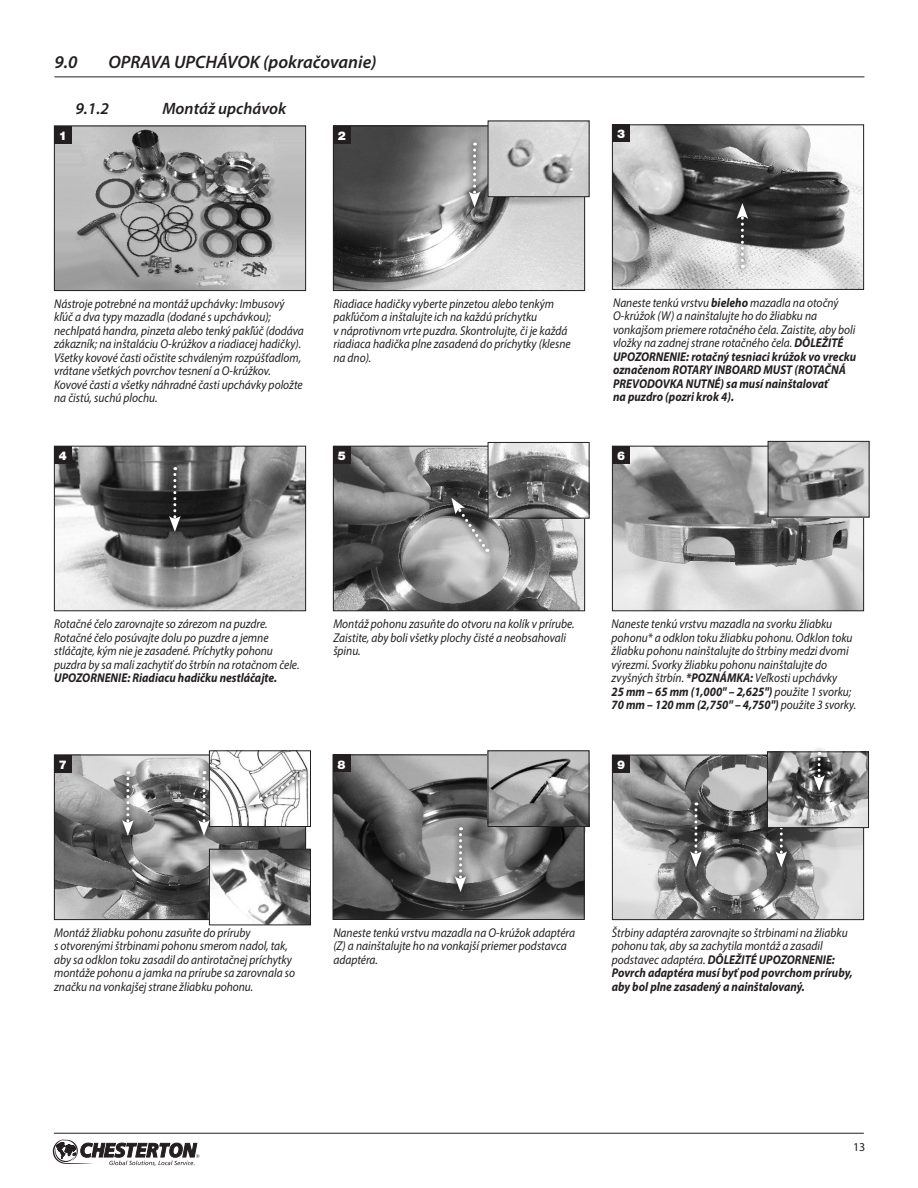
<style>
.page{position:relative;width:918px;height:1188px;background:#fff}
.page>*{position:absolute;margin:0;border:0;box-sizing:border-box;transform-origin:0 0}
.section_head{font:italic 600 18px "Myriad Pro";color:#231f20}
.Subhead{font:italic 600 16.5px "Myriad Pro";color:#231f20}
.ImageCations{font:italic 12.75px/13.5px "Myriad Pro";color:#231f20;scale:.9 1}
.t1{font:900 12px "Helvetica Neue LT Std";color:#fff}
.t2{font:12px "Myriad Pro";color:#231f20}
.s1{font-weight:700}
</style>
<div class="page">
<svg style="left:53px;top:1139px;width:146px;height:27px"></svg>
<hr style="left:54px;top:1133px;width:810px;height:1px;background:#231f20">
<img style="left:56px;top:757px;width:248px;height:161px">
<div style="left:54px;top:755px;width:252px;height:165px;border:1px solid #231f20"></div>
<div style="left:54px;top:755px;width:18px;height:18px;background:#231f20"></div>
<img style="left:614px;top:448px;width:248px;height:161px">
<div style="left:612px;top:446px;width:252px;height:165px;border:1px solid #231f20"></div>
<div style="left:612px;top:446px;width:18px;height:18px;background:#231f20"></div>
<img style="left:335px;top:128px;width:248px;height:161px">
<div style="left:333px;top:126px;width:252px;height:165px;border:1px solid #231f20"></div>
<div style="left:333px;top:126px;width:18px;height:18px;background:#231f20"></div>
<img style="left:614px;top:757px;width:248px;height:161px">
<div style="left:612px;top:755px;width:252px;height:165px;border:1px solid #231f20"></div>
<div style="left:612px;top:755px;width:18px;height:18px;background:#231f20"></div>
<img style="left:614px;top:126px;width:248px;height:162px">
<div style="left:612px;top:124px;width:252px;height:166px;border:1px solid #231f20"></div>
<div style="left:612px;top:124px;width:18px;height:18px;background:#231f20"></div>
<img style="left:56px;top:448px;width:248px;height:161px">
<div style="left:54px;top:446px;width:252px;height:165px;border:1px solid #231f20"></div>
<div style="left:54px;top:446px;width:18px;height:18px;background:#231f20"></div>
<img style="left:335px;top:448px;width:248px;height:161px">
<div style="left:333px;top:446px;width:252px;height:165px;border:1px solid #231f20"></div>
<div style="left:333px;top:446px;width:18px;height:18px;background:#231f20"></div>
<img style="left:56px;top:128px;width:248px;height:161px">
<div style="left:54px;top:126px;width:252px;height:165px;border:1px solid #231f20"></div>
<div style="left:54px;top:126px;width:18px;height:18px;background:#231f20"></div>
<img style="left:490px;top:123px;width:98px;height:72px">
<div style="left:488px;top:121px;width:102px;height:76px;border:1px solid #231f20"></div>
<img style="left:490px;top:444px;width:98px;height:73px">
<div style="left:488px;top:442px;width:102px;height:77px;border:1px solid #231f20"></div>
<img style="left:770px;top:443px;width:98px;height:72px">
<div style="left:768px;top:441px;width:102px;height:76px;border:1px solid #231f20"></div>
<img style="left:211px;top:752px;width:98px;height:73px">
<div style="left:209px;top:750px;width:102px;height:77px;border:1px solid #231f20"></div>
<img style="left:211px;top:851px;width:98px;height:72px">
<div style="left:209px;top:849px;width:102px;height:76px;border:1px solid #231f20"></div>
<img style="left:335px;top:756px;width:248px;height:162px">
<div style="left:333px;top:754px;width:252px;height:166px;border:1px solid #231f20"></div>
<div style="left:333px;top:754px;width:18px;height:18px;background:#231f20"></div>
<hr style="left:54px;top:76px;width:810px;height:1px;background:#231f20">
<img style="left:489px;top:752px;width:98px;height:73px">
<div style="left:487px;top:750px;width:102px;height:77px;border:1px solid #231f20"></div>
<svg style="left:730px;top:197px;width:25px;height:77px"></svg>
<svg style="left:737px;top:203px;width:11px;height:65px"></svg>
<svg style="left:462px;top:136px;width:25px;height:78px"></svg>
<svg style="left:469px;top:143px;width:11px;height:64px"></svg>
<svg style="left:162px;top:460px;width:25px;height:78px"></svg>
<svg style="left:169px;top:467px;width:12px;height:65px"></svg>
<svg style="left:115px;top:764px;width:25px;height:78px"></svg>
<svg style="left:122px;top:771px;width:12px;height:65px"></svg>
<svg style="left:448px;top:821px;width:25px;height:77px"></svg>
<svg style="left:455px;top:827px;width:11px;height:65px"></svg>
<svg style="left:683px;top:796px;width:25px;height:78px"></svg>
<svg style="left:690px;top:802px;width:12px;height:65px"></svg>
<svg style="left:769px;top:828px;width:25px;height:46px"></svg>
<svg style="left:775px;top:828px;width:12px;height:39px"></svg>
<svg style="left:192px;top:764px;width:24px;height:78px"></svg>
<svg style="left:198px;top:771px;width:12px;height:65px"></svg>
<svg style="left:242px;top:768px;width:69px;height:45px"></svg>
<svg style="left:248px;top:774px;width:57px;height:32px"></svg>
<svg style="left:445px;top:492px;width:50px;height:66px"></svg>
<svg style="left:451px;top:498px;width:37px;height:54px;background:#8c8b8b"></svg>
<img style="left:769px;top:753px;width:98px;height:73px">
<div style="left:767px;top:751px;width:102px;height:77px;border:1px solid #231f20"></div>
<svg style="left:807px;top:748px;width:24px;height:49px"></svg>
<svg style="left:813px;top:752px;width:12px;height:39px"></svg>
<p class="section_head" style="left:54px;top:50px;width:24px">9.0</p>
<p class="section_head" style="left:108px;top:50px;width:270px">OPRAVA UPCHÁVOK (pokračovanie)</p>
<p class="Subhead" style="left:75px;top:98px;width:35px">9.1.2</p>
<p class="Subhead" style="left:162px;top:98px;width:125px">Montáž upchávok</p>
<p class="t1" style="left:59px;top:128px;width:10px">1</p>
<p class="t1" style="left:338px;top:128px;width:10px">2</p>
<p class="t1" style="left:617px;top:127px;width:10px">3</p>
<p class="ImageCations" style="left:54px;top:297px;width:279px">Nástroje potrebné na montáž upchávky: Imbusový kľúč a dva typy mazadla (dodané s upchávkou); nechlpatá handra, pinzeta alebo tenký pakľúč (dodáva zákazník; na inštaláciu O-krúžkov a riadiacej hadičky).<br>Všetky kovové časti očistite schváleným rozpúšťadlom, vrátane všetkých povrchov tesnení a O-krúžkov.<br>Kovové časti a všetky náhradné časti upchávky položte na čistú, suchú plochu.</p>
<p class="t1" style="left:59px;top:448px;width:10px">4</p>
<p class="ImageCations" style="left:333px;top:297px;width:265px">Riadiace hadičky vyberte pinzetou alebo tenkým pakľúčom a inštalujte ich na každú príchytku<br>v náprotivnom vrte puzdra. Skontrolujte, či je každá riadiaca hadička plne zasadená do príchytky (klesne na dno).</p>
<p class="t1" style="left:338px;top:448px;width:10px">5</p>
<p class="ImageCations" style="left:613px;top:296px;width:272px">Naneste tenkú vrstvu <span class="s1">bieleho</span> mazadla na otočný O-krúžok (W) a nainštalujte ho do žliabku na vonkajšom priemere rotačného čela. Zaistite, aby boli vložky na zadnej strane rotačného čela. <span class="s1">DÔLEŽITÉ UPOZORNENIE: rotačný tesniaci krúžok vo vrecku označenom ROTARY INBOARD MUST (ROTAČNÁ PREVODOVKA NUTNÉ) sa musí nainštalovať<br>na puzdro (pozri krok 4).</span></p>
<p class="t1" style="left:617px;top:448px;width:10px">6</p>
<p class="ImageCations" style="left:54px;top:617px;width:274px">Rotačné čelo zarovnajte so zárezom na puzdre.<br>Rotačné čelo posúvajte dolu po puzdre a jemne stláčajte, kým nie je zasadené. Príchytky pohonu puzdra by sa mali zachytiť do štrbín na rotačnom čele.<br><span class="s1">UPOZORNENIE: Riadiacu hadičku nestláčajte.</span></p>
<p class="ImageCations" style="left:333px;top:617px;width:270px">Montáž pohonu zasuňte do otvoru na kolík v prírube.<br>Zaistite, aby boli všetky plochy čisté a neobsahovali špinu.</p>
<p class="ImageCations" style="left:612px;top:617px;width:273px">Naneste tenkú vrstvu mazadla na svorku žliabku pohonu* a odklon toku žliabku pohonu. Odklon toku žliabku pohonu nainštalujte do štrbiny medzi dvomi výrezmi. Svorky žliabku pohonu nainštalujte do zvyšných štrbín. <span class="s1">*POZNÁMKA:</span> Veľkosti upchávky<br><span class="s1">25 mm – 65 mm (1,000" – 2,625")</span> použite 1 svorku; <span class="s1">70 mm – 120 mm (2,750" – 4,750")</span> použite 3 svorky.</p>
<p class="t1" style="left:59px;top:757px;width:10px">7</p>
<p class="t1" style="left:338px;top:757px;width:10px">8</p>
<p class="t1" style="left:334px;top:757px;width:18px">17</p>
<p class="t1" style="left:617px;top:757px;width:10px">9</p>
<p class="ImageCations" style="left:54px;top:926px;width:269px">Montáž žliabku pohonu zasuňte do príruby<br>s otvorenými štrbinami pohonu smerom nadol, tak, aby sa odklon toku zasadil do antirotačnej príchytky montáže pohonu a jamka na prírube sa zarovnala so značku na vonkajšej strane žliabku pohonu.</p>
<p class="ImageCations" style="left:333px;top:926px;width:270px">Naneste tenkú vrstvu mazadla na O-krúžok adaptéra (Z) a nainštalujte ho na vonkajší priemer podstavca adaptéra.</p>
<p class="ImageCations" style="left:612px;top:926px;width:269px">Štrbiny adaptéra zarovnajte so štrbinami na žliabku pohonu tak, aby sa zachytila montáž a zasadil podstavec adaptéra. <span class="s1">DÔLEŽITÉ UPOZORNENIE:<br>Povrch adaptéra musí byť pod povrchom príruby, aby bol plne zasadený a nainštalovaný.</span></p>
<p class="t2" style="left:853px;top:1140px;width:14px">13</p>
</div>
